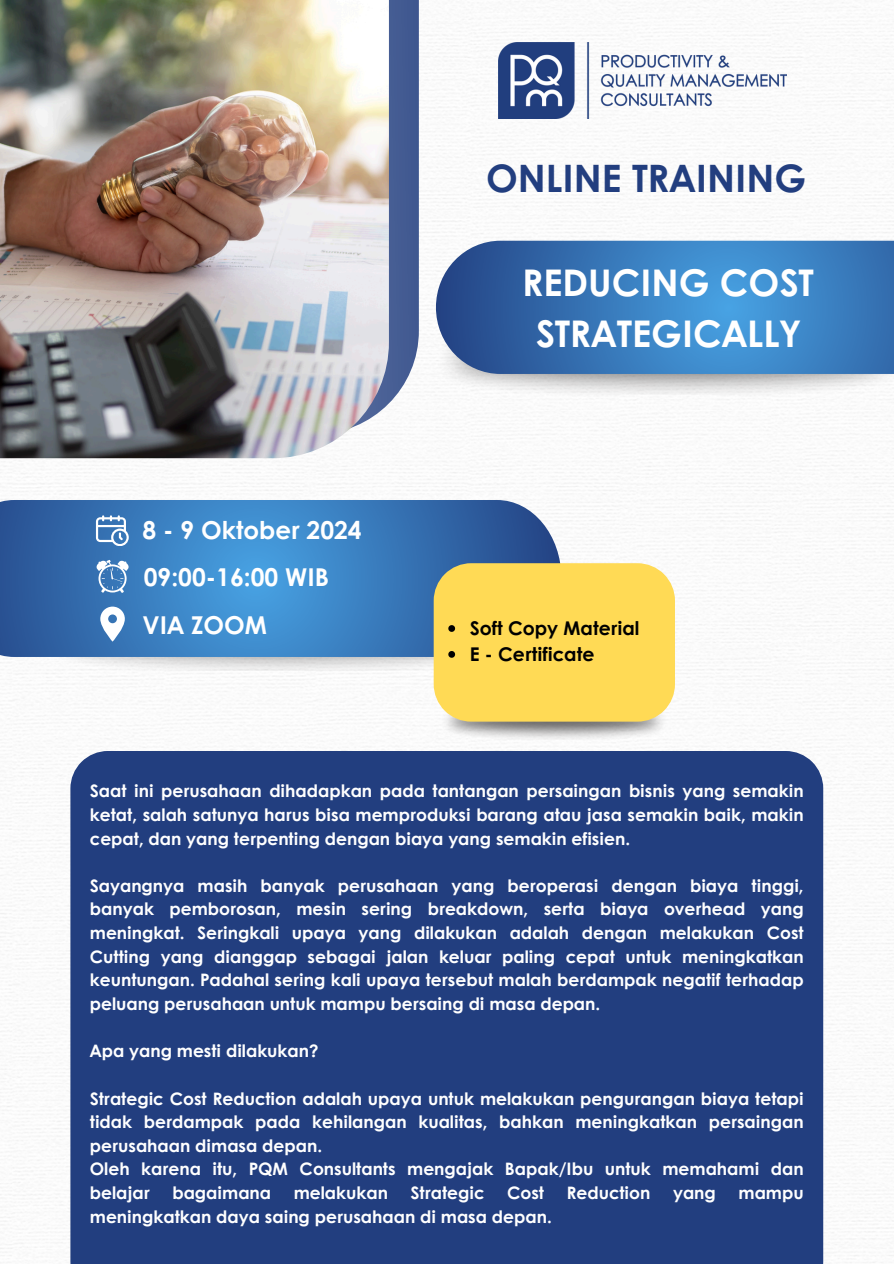
<style>
.page{position:relative;width:894px;height:1264px;background:#fff}
.page>*{position:absolute;margin:0;border:0;box-sizing:border-box;transform-origin:0 0}
.t1{font:700 37.8px "Century Gothic";color:#223e7f}
.t2{font:700 36.75px/50.7px "Century Gothic";color:#fff;text-align:center}
.t3{font:700 24.6px "Century Gothic";color:#fff}
.t4{font:700 18.9px "Century Gothic";color:#000}
.t5{font:700 17.1px/23.7px "Century Gothic";color:#fff;text-align:justify}
</style>
<div class="page">
<img style="left:0;top:1px;width:893px;height:1262px">
<svg style="left:389px;top:0;width:30px;height:434px;background:#586d9e"></svg>
<img style="left:0;top:0;width:389px;height:458px">
<img style="left:436px;top:374px;width:457px;height:20px">
<img style="left:45px;top:657px;width:388px;height:14px">
<img style="left:498px;top:43px;width:288px;height:75px">
<svg style="left:0;top:500px;width:561px;height:157px;background:#3a7aba"></svg>
<svg style="left:96px;top:515px;width:32px;height:30px"></svg>
<svg style="left:96px;top:560px;width:33px;height:32px"></svg>
<svg style="left:100px;top:606px;width:25px;height:35px"></svg>
<img style="left:440px;top:721px;width:227px;height:19px">
<div style="left:433px;top:563px;width:241px;height:158px;background:#ffda55"></div>
<div style="left:70px;top:751px;width:753px;height:512px;background:#223e7f"></div>
<svg style="left:436px;top:241px;width:457px;height:133px;background:#3d7bbb"></svg>
<h2 class="t1" style="left:486px;top:150px;width:321px">ONLINE TRAINING</h2>
<h3 class="t3" style="left:142px;top:511px;width:221px">8 - 9 Oktober 2024</h3>
<p class="t3" style="left:144px;top:559px;width:187px">09:00-16:00 WIB</p>
<h2 class="t3" style="left:142px;top:606px;width:126px">VIA ZOOM</h2>
<p class="t2" style="left:522px;top:256px;width:293px">REDUCING COST<br>STRATEGICALLY</p>
<p class="t4" style="left:469px;top:614px;width:171px">Soft Copy Material</p>
<p class="t4" style="left:469px;top:640px;width:126px">E - Certificate</p>
<p class="t5" style="left:90px;top:778px;width:715px">Saat ini perusahaan dihadapkan pada tantangan persaingan bisnis yang semakin ketat, salah satunya harus bisa memproduksi barang atau jasa semakin baik, makin cepat, dan yang terpenting dengan biaya yang semakin efisien.</p>
<p class="t5" style="left:90px;top:873px;width:715px">Sayangnya masih banyak perusahaan yang beroperasi dengan biaya tinggi, banyak pemborosan, mesin sering breakdown, serta biaya overhead yang meningkat. Seringkali upaya yang dilakukan adalah dengan melakukan Cost Cutting yang dianggap sebagai jalan keluar paling cepat untuk meningkatkan keuntungan. Padahal sering kali upaya tersebut malah berdampak negatif terhadap peluang perusahaan untuk mampu bersaing di masa depan.</p>
<h1 class="t5" style="left:90px;top:1038px;width:230px">Apa yang mesti dilakukan?</h1>
<h1 class="t5" style="left:90px;top:1085px;width:715px;text-align:left">Strategic Cost Reduction adalah upaya untuk melakukan pengurangan biaya tetapi tidak berdampak pada kehilangan kualitas, bahkan meningkatkan persaingan perusahaan dimasa depan.<br>Oleh karena itu, PQM Consultants mengajak Bapak/Ibu untuk memahami dan belajar</h1>
<h1 class="t5" style="left:172px;top:1180px;width:100px">bagaimana</h1>
<h1 class="t5" style="left:294px;top:1180px;width:96px">melakukan</h1>
<h1 class="t5" style="left:410px;top:1180px;width:75px">Strategic</h1>
<h1 class="t5" style="left:507px;top:1180px;width:39px">Cost</h1>
<h1 class="t5" style="left:566px;top:1180px;width:85px">Reduction</h1>
<h1 class="t5" style="left:673px;top:1180px;width:44px">yang</h1>
<h1 class="t5" style="left:738px;top:1180px;width:67px">mampu</h1>
<h1 class="t5" style="left:90px;top:1203px;width:463px">meningkatkan daya saing perusahaan di masa depan.</h1>
</div>
